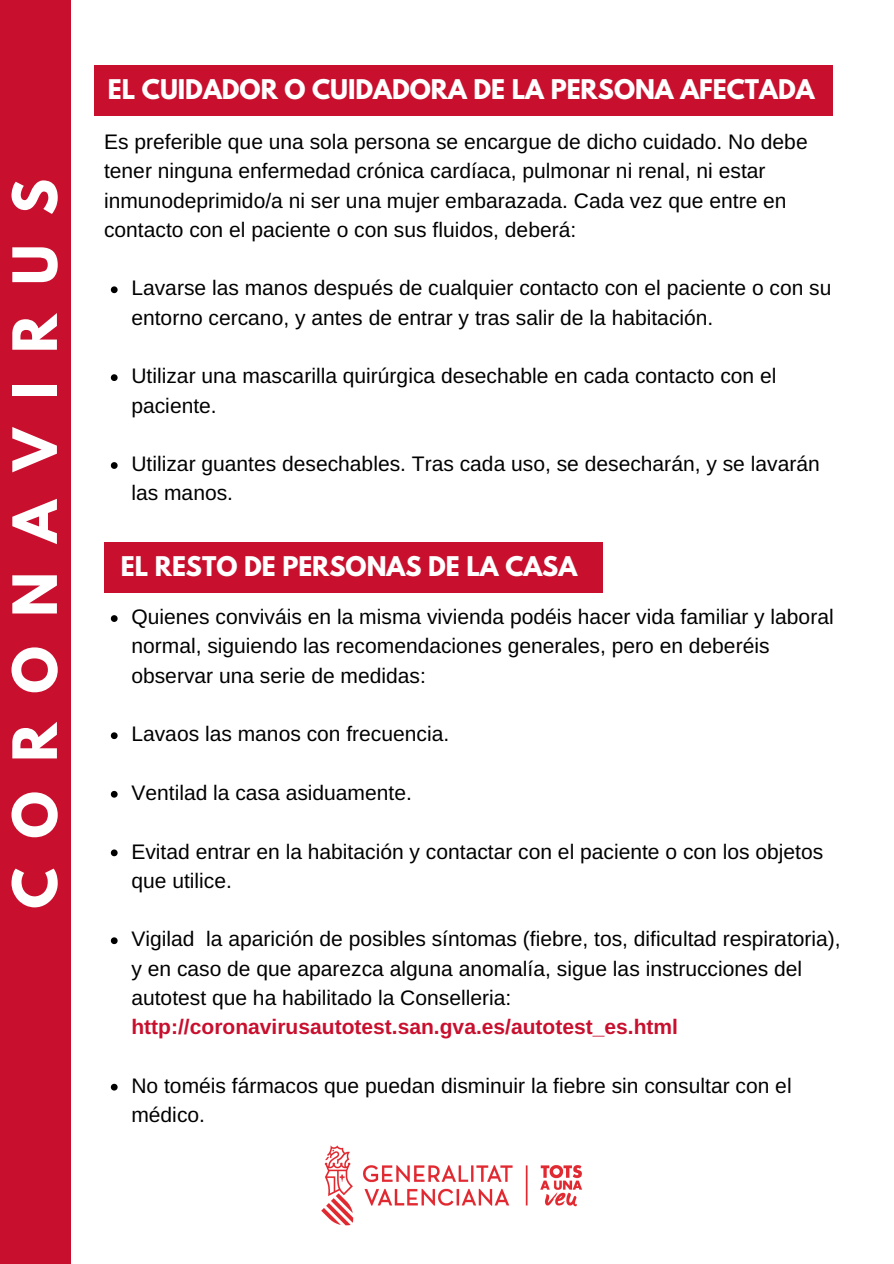
<style>
.page{position:relative;width:894px;height:1264px;background:#fff}
.page>*{position:absolute;margin:0;border:0;box-sizing:border-box;transform-origin:0 0}
.t1{font:700 54px "League Spartan";letter-spacing:.545em;color:#fff}
.t2{font:700 24px "League Spartan";color:#fff}
.t3{font:21px/29.2px "Arimo";color:#000}
.t4{font:700 21px "Arimo";color:#c8102e}
</style>
<div class="page">
<div style="left:0;top:0;width:71px;height:1263px;background:#c8102e"></div>
<div style="left:95px;top:65px;width:738px;height:50px;background:#c8102e"></div>
<svg style="left:111px;top:286px;width:7px;height:7px"></svg>
<svg style="left:111px;top:374px;width:7px;height:7px"></svg>
<svg style="left:111px;top:462px;width:7px;height:7px"></svg>
<div style="left:104px;top:542px;width:498px;height:51px;background:#c8102e"></div>
<svg style="left:111px;top:615px;width:7px;height:7px"></svg>
<svg style="left:111px;top:732px;width:7px;height:7px"></svg>
<svg style="left:111px;top:791px;width:7px;height:6px"></svg>
<svg style="left:111px;top:849px;width:7px;height:7px"></svg>
<svg style="left:111px;top:937px;width:7px;height:7px"></svg>
<svg style="left:111px;top:1083px;width:7px;height:7px"></svg>
<img style="left:321px;top:1145px;width:262px;height:81px">
<h1 class="t1" style="left:8px;top:908px;width:731px;rotate:-90deg">CORONAVIRUS</h1>
<p class="t2" style="left:108px;top:77px;width:708px">EL CUIDADOR O CUIDADORA DE LA PERSONA AFECTADA</p>
<p class="t3" style="left:104px;top:127px;width:705px">Es preferible que una sola persona se encargue de dicho cuidado. No debe tener ninguna enfermedad crónica cardíaca, pulmonar ni renal, ni estar inmunodeprimido/a ni ser una mujer embarazada. Cada vez que entre en contacto con el paciente o con sus fluidos, deberá:</p>
<p class="t3" style="left:131px;top:273px;width:701px">Lavarse las manos después de cualquier contacto con el paciente o con su entorno cercano, y antes de entrar y tras salir de la habitación.</p>
<p class="t3" style="left:131px;top:361px;width:646px">Utilizar una mascarilla quirúrgica desechable en cada contacto con el paciente.</p>
<p class="t3" style="left:131px;top:449px;width:689px">Utilizar guantes desechables. Tras cada uso, se desecharán, y se lavarán las manos.</p>
<p class="t2" style="left:121px;top:555px;width:458px">EL RESTO DE PERSONAS DE LA CASA</p>
<p class="t3" style="left:131px;top:602px;width:703px">Quienes conviváis en la misma vivienda podéis hacer vida familiar y laboral normal, siguiendo las recomendaciones generales, pero en deberéis observar una serie de medidas:</p>
<p class="t3" style="left:131px;top:719px;width:319px">Lavaos las manos con frecuencia.</p>
<p class="t3" style="left:131px;top:778px;width:282px">Ventilad la casa asiduamente.</p>
<p class="t3" style="left:131px;top:836px;width:693px">Evitad entrar en la habitación y contactar con el paciente o con los objetos que utilice.</p>
<p class="t3" style="left:131px;top:924px;width:710px">Vigilad la aparición de posibles síntomas (fiebre, tos, dificultad respiratoria), y en caso de que aparezca alguna anomalía, sigue las instrucciones del autotest que ha habilitado la Conselleria:</p>
<p class="t4" style="left:131px;top:1015px;width:548px">http://coronavirusautotest.san.gva.es/autotest_es.html</p>
<p class="t3" style="left:131px;top:1070px;width:661px">No toméis fármacos que puedan disminuir la fiebre sin consultar con el médico.</p>
</div>
